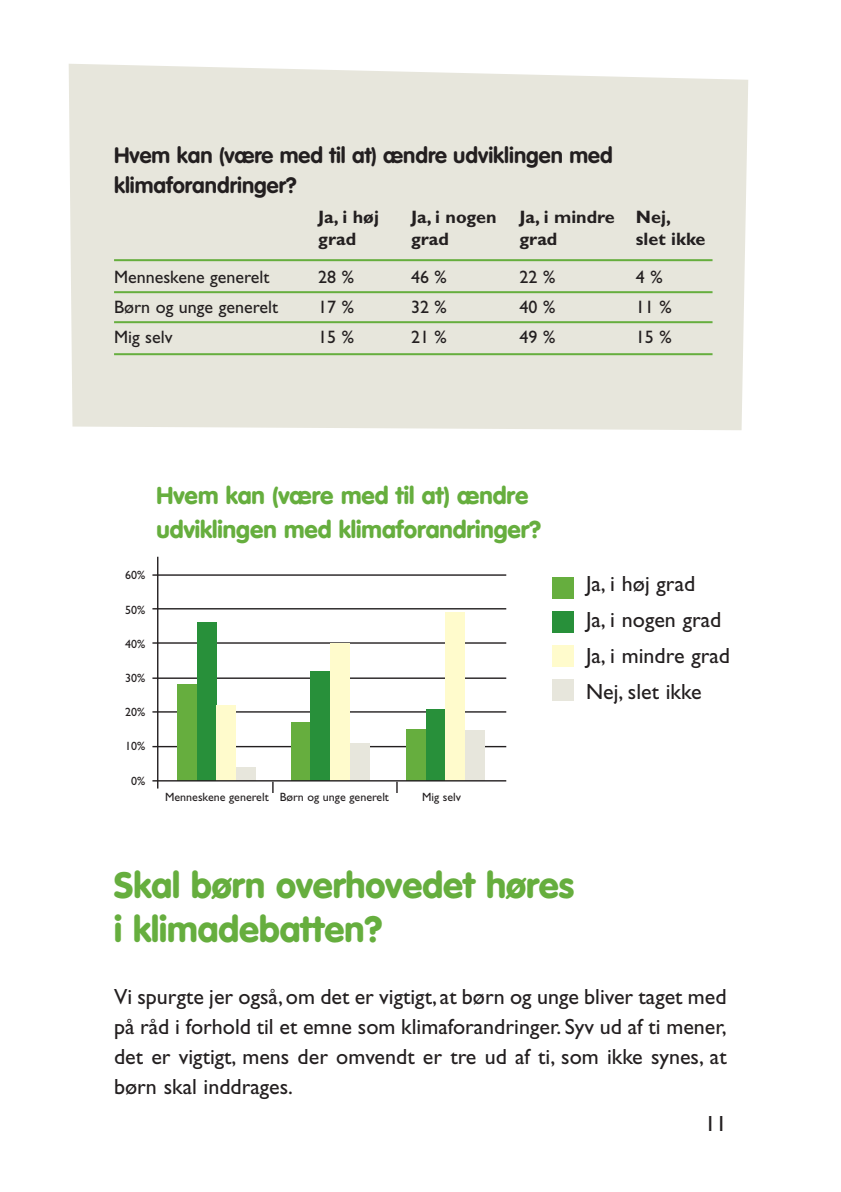
<style>
.page{position:relative;width:841px;height:1192px;background:#fff}
.page>*{position:absolute;margin:0;border:0;box-sizing:border-box;transform-origin:0 0}
.t1{font:900 36px/44px "VAG Rounded";color:#66ae3e}
.t2{font:900 24px/34px "VAG Rounded";color:#66ae3e}
.t3{font:22px/30px "Gill Sans";color:#231f20;text-align:justify}
.t4{font:700 22px/30px "VAG Rounded";color:#231f20}
.t5{font:18px "Gill Sans";color:#231f20}
.t6{font:700 18px "Gill Sans";color:#231f20}
.t7{font:12px "Gill Sans";color:#231f20}
</style>
<div class="page">
<div style="left:69px;top:64px;width:679px;height:366px;background:#e7e6dc"></div>
<hr style="left:114px;top:259px;width:598px;height:2px;background:#66ae3e">
<hr style="left:114px;top:291px;width:598px;height:2px;background:#66ae3e">
<hr style="left:114px;top:321px;width:598px;height:2px;background:#66ae3e">
<hr style="left:114px;top:353px;width:598px;height:2px;background:#66ae3e">
<hr style="left:157px;top:557px;width:1px;height:231px;background:#231f20">
<svg style="left:272px;top:781px;width:1px;height:12px"></svg>
<svg style="left:396px;top:781px;width:1px;height:12px"></svg>
<hr style="left:152px;top:746px;width:354px;height:1px;background:#231f20">
<hr style="left:152px;top:711px;width:354px;height:1px;background:#231f20">
<hr style="left:152px;top:677px;width:354px;height:2px;background:#231f20">
<hr style="left:152px;top:642px;width:354px;height:2px;background:#231f20">
<hr style="left:152px;top:608px;width:354px;height:1px;background:#231f20">
<hr style="left:152px;top:574px;width:354px;height:2px;background:#231f20">
<div style="left:177px;top:684px;width:19px;height:96px;background:#66ae3e"></div>
<div style="left:196px;top:622px;width:20px;height:158px;background:#28903a"></div>
<div style="left:216px;top:705px;width:20px;height:75px;background:#fffbcc"></div>
<div style="left:236px;top:767px;width:20px;height:13px;background:#e7e6dc"></div>
<div style="left:290px;top:722px;width:20px;height:58px;background:#66ae3e"></div>
<div style="left:310px;top:671px;width:20px;height:109px;background:#28903a"></div>
<div style="left:330px;top:643px;width:20px;height:137px;background:#fffbcc"></div>
<div style="left:350px;top:743px;width:20px;height:37px;background:#e7e6dc"></div>
<div style="left:406px;top:729px;width:19px;height:51px;background:#66ae3e"></div>
<div style="left:425px;top:709px;width:20px;height:71px;background:#28903a"></div>
<div style="left:445px;top:612px;width:20px;height:168px;background:#fffbcc"></div>
<div style="left:465px;top:730px;width:20px;height:50px;background:#e7e6dc"></div>
<hr style="left:152px;top:780px;width:354px;height:1px;background:#231f20">
<div style="left:552px;top:577px;width:21px;height:21px;background:#66ae3e"></div>
<div style="left:552px;top:611px;width:21px;height:21px;background:#28903a"></div>
<div style="left:552px;top:645px;width:21px;height:21px;background:#fffbcc"></div>
<div style="left:552px;top:679px;width:21px;height:21px;background:#e7e6dc"></div>
<p class="t4" style="left:114px;top:142px;width:500px">Hvem kan (være med til at) ændre udviklingen med klimaforandringer?</p>
<p class="t6" style="left:318px;top:211px;width:62px">Ja, i høj</p>
<p class="t6" style="left:411px;top:211px;width:87px">Ja, i nogen</p>
<p class="t6" style="left:519px;top:211px;width:153px">Ja, i mindre Nej,</p>
<p class="t6" style="left:318px;top:233px;width:39px">grad</p>
<p class="t6" style="left:411px;top:233px;width:39px">grad</p>
<p class="t6" style="left:519px;top:233px;width:39px">grad</p>
<p class="t6" style="left:636px;top:233px;width:71px">slet ikke</p>
<p class="t5" style="left:114px;top:271px;width:157px">Menneskene generelt</p>
<p class="t5" style="left:318px;top:271px;width:37px">28 %</p>
<p class="t5" style="left:411px;top:271px;width:37px">46 %</p>
<p class="t5" style="left:519px;top:271px;width:37px">22 %</p>
<p class="t5" style="left:636px;top:271px;width:28px">4 %</p>
<p class="t5" style="left:114px;top:301px;width:165px">Børn og unge generelt</p>
<p class="t5" style="left:318px;top:301px;width:37px">17 %</p>
<p class="t5" style="left:411px;top:301px;width:37px">32 %</p>
<p class="t5" style="left:519px;top:301px;width:37px">40 %</p>
<p class="t5" style="left:636px;top:301px;width:37px">11 %</p>
<p class="t5" style="left:114px;top:331px;width:60px">Mig selv</p>
<p class="t5" style="left:318px;top:331px;width:37px">15 %</p>
<p class="t5" style="left:411px;top:331px;width:37px">21 %</p>
<p class="t5" style="left:519px;top:331px;width:37px">49 %</p>
<p class="t5" style="left:636px;top:331px;width:37px">15 %</p>
<p class="t7" style="left:125px;top:571px;width:22px">60%</p>
<p class="t7" style="left:125px;top:605px;width:22px">50%</p>
<p class="t7" style="left:125px;top:639px;width:22px">40%</p>
<p class="t7" style="left:125px;top:674px;width:22px">30%</p>
<p class="t7" style="left:125px;top:708px;width:22px">20%</p>
<p class="t7" style="left:125px;top:742px;width:22px">10%</p>
<p class="t7" style="left:131px;top:776px;width:16px">0%</p>
<p class="t2" style="left:157px;top:481px;width:386px">Hvem kan (være med til at) ændre udviklingen med klimaforandringer?</p>
<p class="t7" style="left:165px;top:792px;width:225px">Menneskene generelt Børn og unge generelt</p>
<p class="t7" style="left:422px;top:792px;width:41px">Mig selv</p>
<p class="t3" style="left:586px;top:568px;width:146px;line-height:36px;text-align:left">Ja, i høj grad<br>Ja, i nogen grad<br>Ja, i mindre grad<br>Nej, slet ikke</p>
<h1 class="t1" style="left:114px;top:865px;width:461px">Skal børn overhovedet høres i klimadebatten?</h1>
<p class="t3" style="left:114px;top:983px;width:614px">Vi spurgte jer også, om det er vigtigt, at børn og unge bliver taget med på råd i forhold til et emne som klimaforandringer. Syv ud af ti mener, det er vigtigt, mens der omvendt er tre ud af ti, som ikke synes, at børn skal inddrages.</p>
<p class="t3" style="left:704px;top:1111px;width:23px">11</p>
</div>
